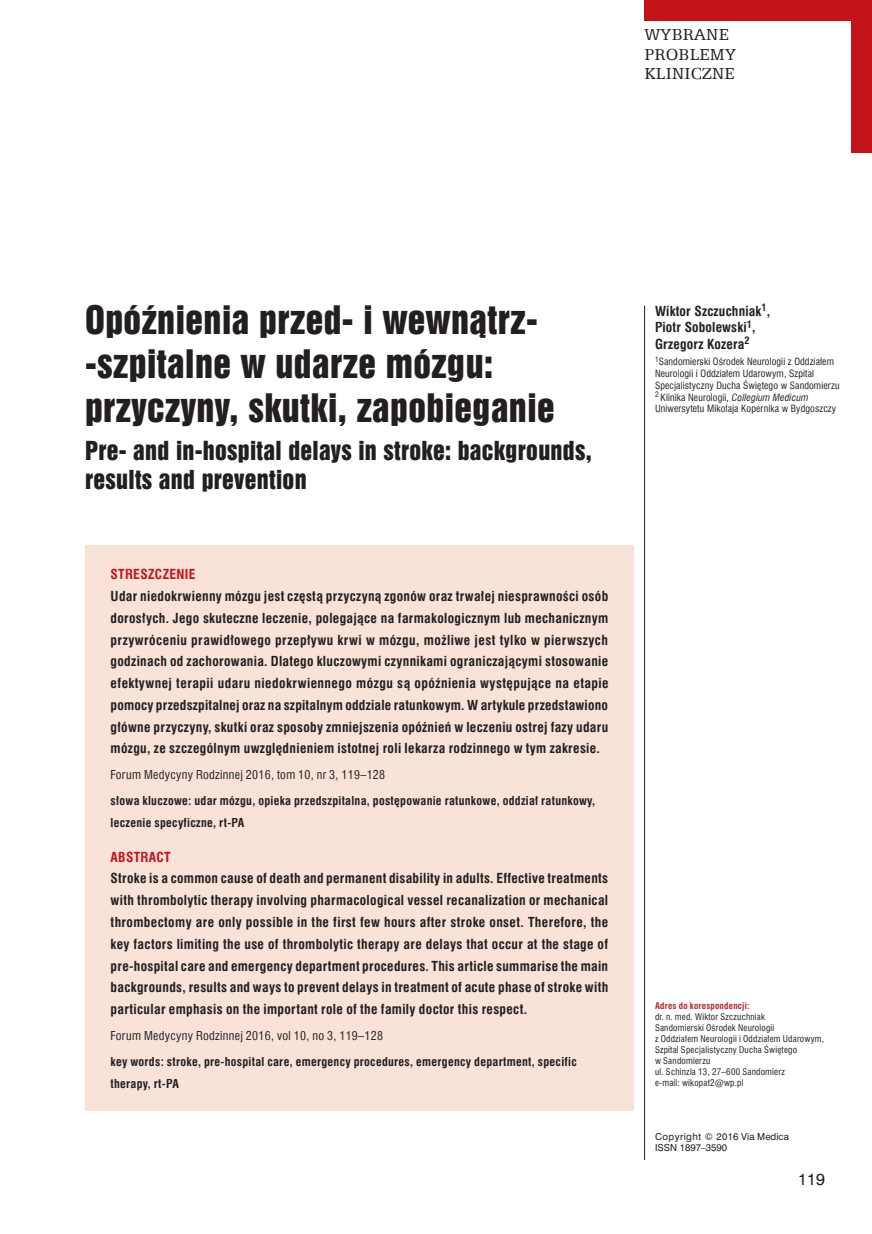
<style>
.page{position:relative;width:872px;height:1234px;background:#fff}
.page>*{position:absolute;margin:0;border:0;box-sizing:border-box;transform-origin:0 0}
._01_-_Tytuł{font:36px/44px "Swis 921 EU";letter-spacing:.015em;color:#231f20}
._02_-_tytuł_anglo{font:24px/29.2px "Swis 921 EU";letter-spacing:.01em;color:#231f20}
.t1{font:18px/19.5px "Egyptian 505 EU";letter-spacing:.015em;color:#231f20}
.t2{font:15px "Swis 721 PL";color:#231f20}
._032_-_Streszczenie{font:700 13.5px/21.8px "Swis 721 Cn EU";letter-spacing:.025em;color:#231f20;text-align:justify}
._041_-_Autorzy{font:700 13.5px/16.5px "Swis 721 Cn EU";letter-spacing:.01em;color:#231f20}
._031_-_Streszczenie{font:700 13.5px "Swis 721 Cn EU";letter-spacing:.025em;color:#c4121a}
._034_-_Słowa_kluczow{font:700 12px/21.8px "Swis 721 Cn EU";letter-spacing:.025em;color:#231f20}
._034_-_adres_bibl_po{font:12px "Swis 721 Cn EU";letter-spacing:.025em;color:#231f20}
._042_-_Kliniki{font:9.75px/11.9px "Swis 721 Cn EU";letter-spacing:.01em;color:#231f20}
._052_-_Adres_kor__te{font:9px/11.1px "Swis 721 Cn EU";letter-spacing:.025em;color:#231f20}
.t3{font:9px/10.8px "Swis 721 PL";color:#231f20}
._051_-_Adres_kor__śr{font:700 9px "Swis 721 Cn EU";letter-spacing:.025em;color:#b7282e}
.s1{font-style:italic}
</style>
<div class="page">
<hr style="left:644px;top:305px;width:1px;height:854px;background:#231f20">
<div style="left:644px;top:0;width:228px;height:21px;background:#c4121a"></div>
<div style="left:850px;top:0;width:22px;height:153px;background:#c4121a"></div>
<div style="left:85px;top:545px;width:549px;height:565px;background:#f9e3d9"></div>
<h3 class="t1" style="left:644px;top:24px;width:93px">WYBRANE<br>PROBLEMY<br>KLINICZNE</h3>
<p class="_01_-_Tytuł" style="left:85px;top:298px;width:471px">Opóźnienia przed- i wewnątrz--szpitalne w udarze mózgu: przyczyny, skutki, zapobieganie</p>
<p class="_02_-_tytuł_anglo" style="left:85px;top:435px;width:508px">Pre- and in-hospital delays in stroke: backgrounds, results and prevention</p>
<p class="_031_-_Streszczenie" style="left:111px;top:566px;width:86px">STRESZCZENIE</p>
<p class="_032_-_Streszczenie" style="left:111px;top:585px;width:499px">Udar niedokrwienny mózgu jest częstą przyczyną zgonów oraz trwałej niesprawności osób dorosłych. Jego skuteczne leczenie, polegające na farmakologicznym lub mechanicznym przywróceniu prawidłowego przepływu krwi w mózgu, możliwe jest tylko w pierwszych godzinach od zachorowania. Dlatego kluczowymi czynnikami ograniczającymi stosowanie efektywnej terapii udaru niedokrwiennego mózgu są opóźnienia występujące na etapie pomocy przedszpitalnej oraz na szpitalnym oddziale ratunkowym. W artykule przedstawiono główne przyczyny, skutki oraz sposoby zmniejszenia opóźnień w leczeniu ostrej fazy udaru mózgu, ze szczególnym uwzględnieniem istotnej roli lekarza rodzinnego w tym zakresie.</p>
<p class="_034_-_adres_bibl_po" style="left:111px;top:767px;width:276px">Forum Medycyny Rodzinnej 2016, tom 10, nr 3, 119–128</p>
<p class="_034_-_Słowa_kluczow" style="left:111px;top:790px;width:486px">słowa kluczowe: udar mózgu, opieka przedszpitalna, postępowanie ratunkowe, oddział ratunkowy, leczenie specyficzne, rt-PA</p>
<p class="_031_-_Streszczenie" style="left:111px;top:848px;width:62px">ABSTRACT</p>
<p class="_032_-_Streszczenie" style="left:111px;top:868px;width:499px">Stroke is a common cause of death and permanent disability in adults. Effective treatments with thrombolytic therapy involving pharmacological vessel recanalization or mechanical thrombectomy are only possible in the first few hours after stroke onset. Therefore, the key factors limiting the use of thrombolytic therapy are delays that occur at the stage of pre-hospital care and emergency department procedures. This article summarise the main backgrounds, results and ways to prevent delays in treatment of acute phase of stroke with particular emphasis on the important role of the family doctor this respect.</p>
<p class="_034_-_adres_bibl_po" style="left:111px;top:1027px;width:274px">Forum Medycyny Rodzinnej 2016, vol 10, no 3, 119–128</p>
<p class="_034_-_Słowa_kluczow" style="left:111px;top:1051px;width:468px">key words: stroke, pre-hospital care, emergency procedures, emergency department, specific therapy, rt-PA</p>
<p class="_041_-_Autorzy" style="left:655px;top:303px;width:117px">Wiktor Szczuchniak<sup>1</sup>,<br>Piotr Sobolewski<sup>1</sup>,<br>Grzegorz Kozera<sup>2</sup></p>
<p class="_042_-_Kliniki" style="left:655px;top:355px;width:186px"><sup>1</sup>Sandomierski Ośrodek Neurologii z Oddziałem Neurologii i Oddziałem Udarowym, Szpital Specjalistyczny Ducha Świętego w Sandomierzu <sup>2</sup> Klinika Neurologii, <span class="s1">Collegium Medicum </span>Uniwersytetu Mikołaja Kopernika w Bydgoszczy</p>
<p class="_051_-_Adres_kor__śr" style="left:655px;top:999px;width:96px">Adres do korespondencji:</p>
<p class="_052_-_Adres_kor__te" style="left:655px;top:1010px;width:111px">dr. n. med. Wiktor Szczuchniak</p>
<p class="_052_-_Adres_kor__te" style="left:655px;top:1021px;width:171px">Sandomierski Ośrodek Neurologii<br>z Oddziałem Neurologii i Oddziałem Udarowym, Szpital Specjalistyczny Ducha Świętego<br>w Sandomierzu</p>
<p class="_052_-_Adres_kor__te" style="left:655px;top:1066px;width:132px">ul. Schinzla 13, 27–600 Sandomierz</p>
<p class="_052_-_Adres_kor__te" style="left:655px;top:1077px;width:90px">e-mail: wikopat2@wp.pl</p>
<p class="t3" style="left:655px;top:1130px;width:135px">Copyright © 2016 Via Medica<br>ISSN 1897–3590</p>
<p class="t2" style="left:798px;top:1169px;width:29px">119</p>
</div>
